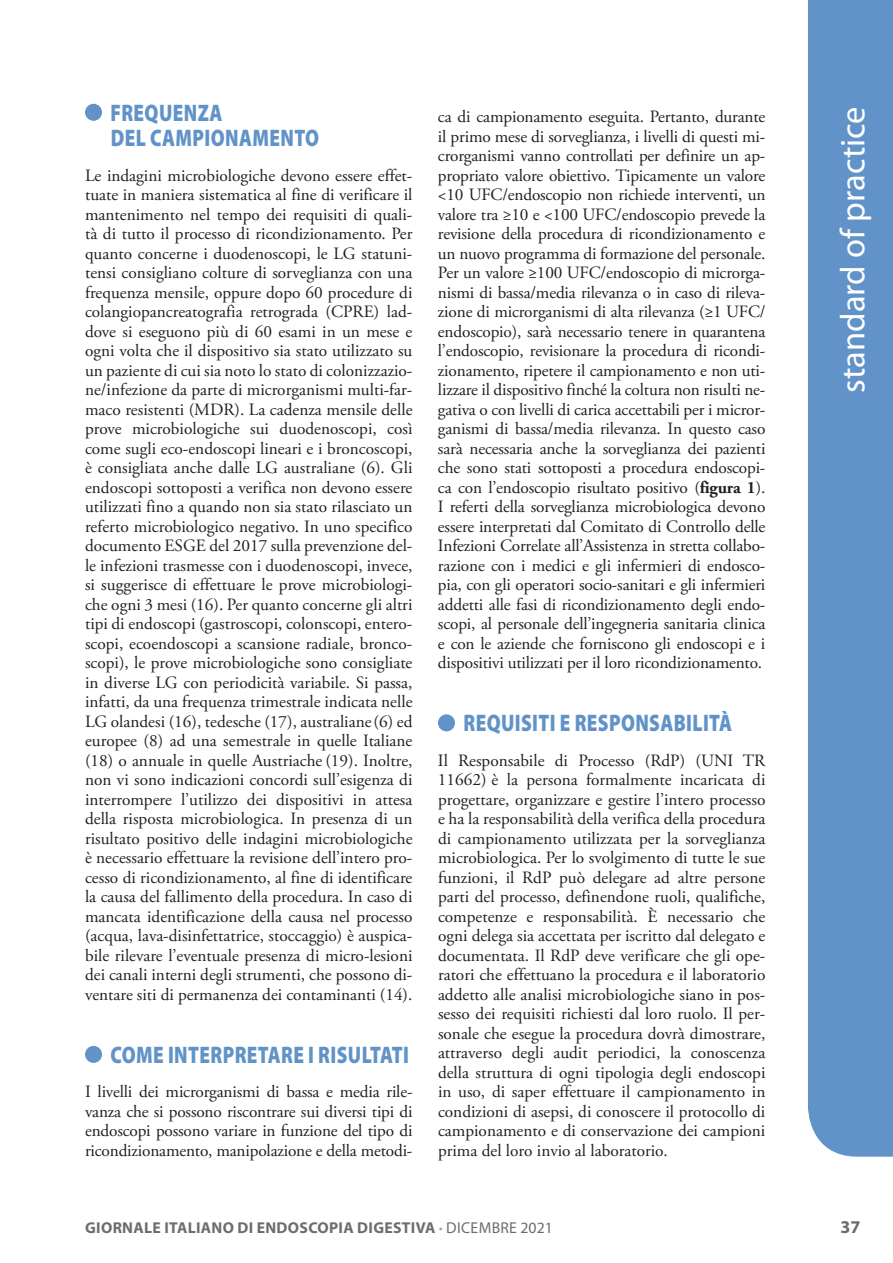
<style>
.page{position:relative;width:893px;height:1263px;background:#fff}
.page>*{position:absolute;margin:0;border:0;box-sizing:border-box;transform-origin:0 0}
.t1{font:34.5px "Myriad Pro";color:#fff}
.t2{font:900 24px/25.5px "Myriad Pro";letter-spacing:.02em;color:#6193c8;scale:.8 1}
.t3{font:700 18px "Myriad Pro";color:#6c6d70}
.t4{font:17.25px/19.5px "Adobe Garamond Pro";letter-spacing:-.01em;color:#231f20;text-align:justify}
.t5{font:700 15.75px "Myriad Pro";letter-spacing:.02em;color:#6c6d70}
.s1{font-weight:700}
.s2{color:#a8a9ad}
.s3{font-weight:400}
</style>
<div class="page">
<div style="left:808px;top:0;width:85px;height:1157px;background:#6193c8"></div>
<div style="left:85px;top:104px;width:17px;height:17px;background:#6193c8;border-radius:50%"></div>
<div style="left:85px;top:1046px;width:17px;height:17px;background:#6193c8;border-radius:50%"></div>
<div style="left:438px;top:714px;width:17px;height:17px;background:#6193c8;border-radius:50%"></div>
<h2 class="t2" style="left:111px;top:99px;width:262px">FREQUENZA<br>DEL CAMPIONAMENTO</h2>
<p class="t4" style="left:85px;top:166px;width:329px">Le indagini microbiologiche devono essere effet&shy;tuate in maniera sistematica al fine di verificare il mantenimento nel tempo dei requisiti di quali&shy;tà di tutto il processo di ricondizionamento. Per quanto concerne i duodenoscopi, le LG statuni&shy;tensi consigliano colture di sorveglianza con una frequenza mensile, oppure dopo 60 procedure di colangiopancreatografia retrograda (CPRE) lad&shy;dove si eseguono più di 60 esami in un mese e ogni volta che il dispositivo sia stato utilizzato su un paziente di cui sia noto lo stato di colonizzazio&shy;ne/infezione da parte di microrganismi multi-far&shy;maco resistenti (MDR). La cadenza mensile delle prove microbiologiche sui duodenoscopi, così come sugli eco-endoscopi lineari e i broncoscopi, è consigliata anche dalle LG australiane (6). Gli endoscopi sottoposti a verifica non devono essere utilizzati fino a quando non sia stato rilasciato un referto microbiologico negativo. In uno specifico documento ESGE del 2017 sulla prevenzione del&shy;le infezioni trasmesse con i duodenoscopi, invece, si suggerisce di effettuare le prove microbiologi&shy;che ogni 3 mesi (16). Per quanto concerne gli altri tipi di endoscopi (gastroscopi, colonscopi, entero&shy;scopi, ecoendoscopi a scansione radiale, bronco&shy;scopi), le prove microbiologiche sono consigliate in diverse LG con periodicità variabile. Si passa, infatti, da una frequenza trimestrale indicata nelle LG olandesi (16), tedesche (17), australiane(6) ed europee (8) ad una semestrale in quelle Italiane (18) o annuale in quelle Austriache (19). Inoltre, non vi sono indicazioni concordi sull’esigenza di interrompere l’utilizzo dei dispositivi in attesa della risposta microbiologica. In presenza di un risultato positivo delle indagini microbiologiche è necessario effettuare la revisione dell’intero pro&shy;cesso di ricondizionamento, al fine di identificare la causa del fallimento della procedura. In caso di mancata identificazione della causa nel processo (acqua, lava-disinfettatrice, stoccaggio) è auspica&shy;bile rilevare l’eventuale presenza di micro-lesioni dei canali interni degli strumenti, che possono di&shy;ventare siti di permanenza dei contaminanti (14).</p>
<h2 class="t2" style="left:111px;top:1041px;width:374px">COME INTERPRETARE I RISULTATI</h2>
<p class="t4" style="left:85px;top:1083px;width:329px">I livelli dei microrganismi di bassa e media rile&shy;vanza che si possono riscontrare sui diversi tipi di endoscopi possono variare in funzione del tipo di ricondizionamento, manipolazione e della metodi-</p>
<p class="t4" style="left:438px;top:108px;width:329px">ca di campionamento eseguita. Pertanto, durante il primo mese di sorveglianza, i livelli di questi mi&shy;crorganismi vanno controllati per definire un ap&shy;propriato valore obiettivo. Tipicamente un valore &lt;10 UFC/endoscopio non richiede interventi, un valore tra ≥10 e &lt;100 UFC/endoscopio prevede la revisione della procedura di ricondizionamento e un nuovo programma di formazione del personale.<br>Per un valore ≥100 UFC/endoscopio di microrga&shy;nismi di bassa/media rilevanza o in caso di rileva&shy;zione di microrganismi di alta rilevanza (≥1 UFC/ endoscopio), sarà necessario tenere in quarantena l’endoscopio, revisionare la procedura di ricondi&shy;zionamento, ripetere il campionamento e non uti&shy;lizzare il dispositivo finché la coltura non risulti ne&shy;gativa o con livelli di carica accettabili per i micror&shy;ganismi di bassa/media rilevanza. In questo caso sarà necessaria anche la sorveglianza dei pazienti che sono stati sottoposti a procedura endoscopi&shy;ca con l’endoscopio risultato positivo (<span class="s1">figura 1</span>).<br>I referti della sorveglianza microbiologica devono essere interpretati dal Comitato di Controllo delle Infezioni Correlate all’Assistenza in stretta collabo&shy;razione con i medici e gli infermieri di endosco&shy;pia, con gli operatori socio-sanitari e gli infermieri addetti alle fasi di ricondizionamento degli endo&shy;scopi, al personale dell’ingegneria sanitaria clinica e con le aziende che forniscono gli endoscopi e i dispositivi utilizzati per il loro ricondizionamento.</p>
<h2 class="t2" style="left:455px;top:709px;width:348px">REQUISITI E RESPONSABILITÀ</h2>
<p class="t4" style="left:438px;top:751px;width:329px">Il Responsabile di Processo (RdP) (UNI TR 11662) è la persona formalmente incaricata di progettare, organizzare e gestire l’intero processo e ha la responsabilità della verifica della procedura di campionamento utilizzata per la sorveglianza microbiologica. Per lo svolgimento di tutte le sue funzioni, il RdP può delegare ad altre persone parti del processo, definendone ruoli, qualifiche, competenze e responsabilità. È necessario che ogni delega sia accettata per iscritto dal delegato e documentata. Il RdP deve verificare che gli ope&shy;ratori che effettuano la procedura e il laboratorio addetto alle analisi microbiologiche siano in pos&shy;sesso dei requisiti richiesti dal loro ruolo. Il per&shy;sonale che esegue la procedura dovrà dimostrare, attraverso degli audit periodici, la conoscenza della struttura di ogni tipologia degli endoscopi in uso, di saper effettuare il campionamento in condizioni di asepsi, di conoscere il protocollo di campionamento e di conservazione dei campioni prima del loro invio al laboratorio.</p>
<h1 class="t1" style="left:832px;top:393px;width:288px;rotate:-90deg">standard of practice</h1>
<p class="t5" style="left:85px;top:1217px;width:469px">GIORNALE ITALIANO DI ENDOSCOPIA DIGESTIVA <span class="s2">∙</span> <span class="s3">DICEMBRE 2021</span></p>
<p class="t3" style="left:840px;top:1215px;width:21px">37</p>
</div>
